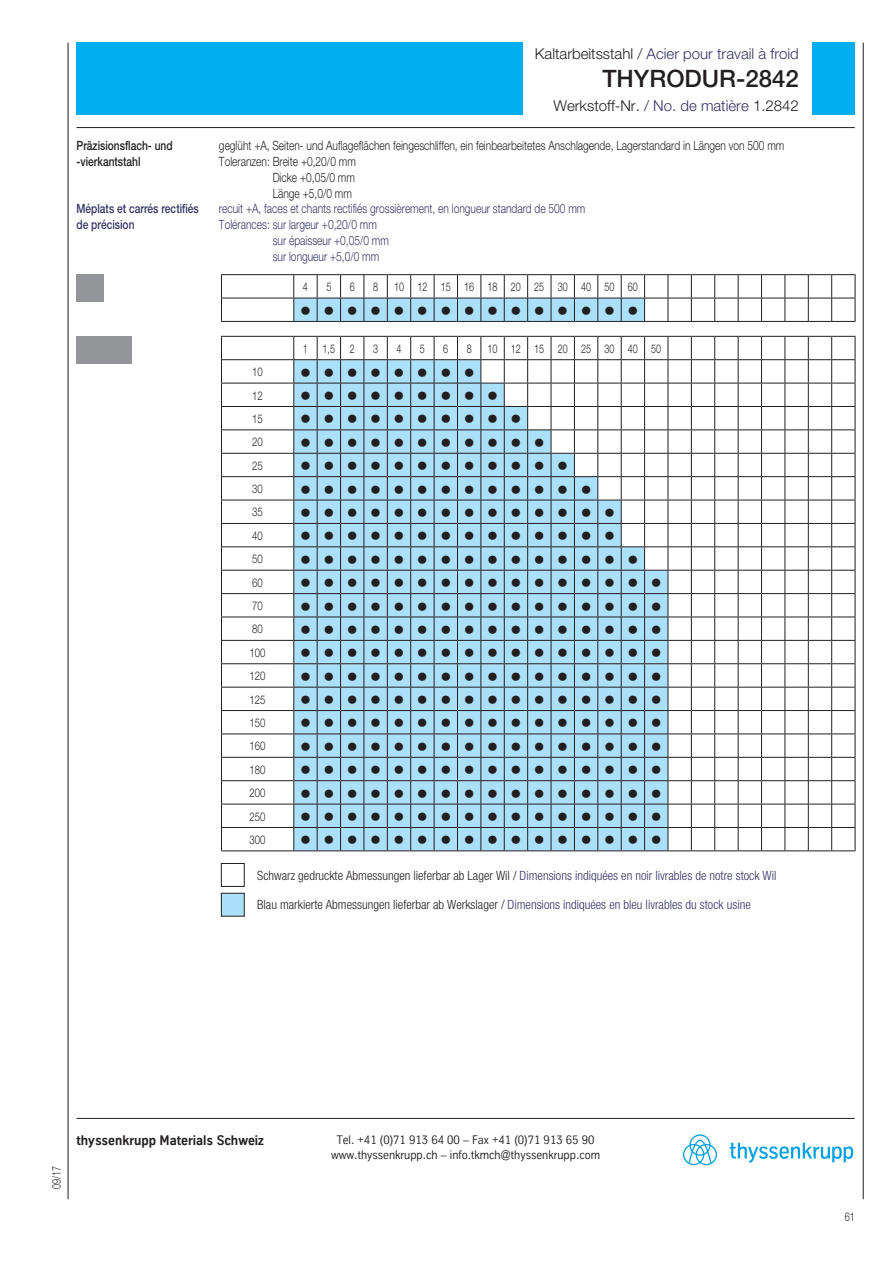
<style>
.page{position:relative;width:893px;height:1263px;background:#fff}
.page>*{position:absolute;margin:0;border:0;box-sizing:border-box;transform-origin:0 0}
.t1{font:500 24px "Helvetica Neue";color:#231f20}
.t2{font:300 condensed 23.25px "Helvetica Neue";color:#231f20}
.t3{font:300 15px "Helvetica Neue";color:#343464}
.t4{font:300 15px "Helvetica Neue";color:#231f20}
.t5{font:700 13.5px "TK Type";color:#231f20}
.t6{font:300 12.75px/15.8px "Helvetica Neue";color:#231f20;text-align:justify;scale:.8 1}
.t7{font:300 12.75px/15.8px "Helvetica Neue";color:#343464;scale:.8 1}
.t8{font:300 condensed 12.75px "Helvetica Neue";color:#343464}
.t9{font:300 condensed 12.75px "Helvetica Neue";color:#231f20}
.t10{font:500 12.75px "Helvetica Neue";color:#343464;scale:.8 1}
.t11{font:500 12.75px "Helvetica Neue";color:#231f20;scale:.8 1}
.t12{font:12px/15px "TK Type";color:#231f20;text-align:center}
.t13{font:300 12px "Helvetica Neue";color:#231f20;scale:.75 1}
.t14{font:300 12px "Helvetica Neue";color:#231f20;scale:.8 1}
.s1{color:#231f20}
.s2{color:#343464}
</style>
<div class="page">
<hr style="left:68px;top:43px;width:1px;height:1156px;background:#231f20">
<hr style="left:863px;top:43px;width:1px;height:1156px;background:#231f20">
<hr style="left:77px;top:1118px;width:778px;height:1px;background:#231f20">
<hr style="left:77px;top:127px;width:778px;height:1px;background:#231f20">
<div style="left:812px;top:43px;width:43px;height:72px;background:#00aeef"></div>
<svg style="left:683px;top:1134px;width:34px;height:31px"></svg>
<svg style="left:730px;top:1143px;width:123px;height:19px"></svg>
<div style="left:77px;top:43px;width:446px;height:72px;background:#00aeef"></div>
<div style="left:77px;top:336px;width:55px;height:28px;background:#939598"></div>
<div style="left:77px;top:274px;width:27px;height:28px;background:#939598"></div>
<hr style="left:221px;top:274px;width:73px;height:1px;background:#231f20">
<hr style="left:221px;top:298px;width:73px;height:1px;background:#231f20">
<svg style="left:221px;top:275px;width:1px;height:46px"></svg>
<hr style="left:221px;top:321px;width:73px;height:1px;background:#231f20">
<svg style="left:293px;top:274px;width:563px;height:48px"></svg>
<hr style="left:221px;top:336px;width:73px;height:1px;background:#231f20">
<hr style="left:221px;top:359px;width:73px;height:1px;background:#231f20">
<hr style="left:221px;top:383px;width:73px;height:1px;background:#231f20">
<hr style="left:221px;top:406px;width:73px;height:1px;background:#231f20">
<hr style="left:221px;top:429px;width:73px;height:1px;background:#231f20">
<hr style="left:221px;top:453px;width:73px;height:1px;background:#231f20">
<hr style="left:221px;top:476px;width:73px;height:1px;background:#231f20">
<hr style="left:221px;top:500px;width:73px;height:1px;background:#231f20">
<hr style="left:221px;top:523px;width:73px;height:1px;background:#231f20">
<hr style="left:221px;top:546px;width:73px;height:1px;background:#231f20">
<hr style="left:221px;top:570px;width:73px;height:1px;background:#231f20">
<hr style="left:221px;top:593px;width:73px;height:1px;background:#231f20">
<hr style="left:221px;top:617px;width:73px;height:1px;background:#231f20">
<hr style="left:221px;top:640px;width:73px;height:1px;background:#231f20">
<hr style="left:221px;top:663px;width:73px;height:1px;background:#231f20">
<hr style="left:221px;top:687px;width:73px;height:1px;background:#231f20">
<hr style="left:221px;top:710px;width:73px;height:1px;background:#231f20">
<hr style="left:221px;top:733px;width:73px;height:1px;background:#231f20">
<hr style="left:221px;top:757px;width:73px;height:1px;background:#231f20">
<hr style="left:221px;top:780px;width:73px;height:1px;background:#231f20">
<hr style="left:221px;top:804px;width:73px;height:1px;background:#231f20">
<hr style="left:221px;top:827px;width:73px;height:1px;background:#231f20">
<svg style="left:221px;top:337px;width:1px;height:513px"></svg>
<hr style="left:221px;top:850px;width:73px;height:1px;background:#231f20">
<svg style="left:293px;top:336px;width:563px;height:515px"></svg>
<div style="left:221px;top:863px;width:23px;height:24px;border:1px solid #231f20"></div>
<div style="left:221px;top:893px;width:23px;height:23px;background:#aae0f9"></div>
<div style="left:221px;top:893px;width:23px;height:23px;border:1px solid #231f20"></div>
<p class="t3" style="left:535px;top:44px;width:265px"><span class="s1">Kaltarbeitsstahl /</span> Acier pour travail à froid</p>
<p class="t1" style="left:602px;top:64px;width:198px">THYRODUR-2842</p>
<p class="t4" style="left:553px;top:97px;width:247px">Werkstoff-Nr. / <span class="s2">No. de matière</span> 1.2842</p>
<p class="t11" style="left:77px;top:138px;width:122px">Präzisionsflach- und</p>
<p class="t6" style="left:219px;top:138px;width:708px">geglüht +A, Seiten- und Auflageflächen feingeschliffen, ein feinbearbeitetes Anschlagende, Lagerstandard in Längen von 500 mm</p>
<p class="t11" style="left:77px;top:154px;width:82px">-vierkantstahl</p>
<p class="t6" style="left:273px;top:153px;width:106px;text-indent:-54px">Toleranzen: Breite +0,20/0 mm Dicke +0,05/0 mm Länge +5,0/0 mm</p>
<p class="t10" style="left:77px;top:201px;width:154px">Méplats et carrés rectifiés</p>
<p class="t7" style="left:219px;top:201px;width:460px">recuit +A, faces et chants rectifiés grossièrement, en longueur standard de 500 mm</p>
<p class="t10" style="left:77px;top:217px;width:74px">de précision</p>
<p class="t7" style="left:273px;top:216px;width:147px;text-indent:-54px">Tolérances: sur largeur +0,20/0 mm sur épaisseur +0,05/0 mm sur longueur +5,0/0 mm</p>
<p class="t13" style="left:303px;top:279px;width:8px">4</p>
<p class="t13" style="left:326px;top:279px;width:8px">5</p>
<p class="t13" style="left:350px;top:279px;width:8px">6</p>
<p class="t13" style="left:373px;top:279px;width:8px">8</p>
<p class="t13" style="left:394px;top:279px;width:327px">10 12 15 16 18 20 25 30 40 50 60</p>
<p class="t2" style="left:300px;top:297px;width:341px">•••••••••••••••</p>
<p class="t13" style="left:303px;top:341px;width:71px">1 1,5 2</p>
<p class="t13" style="left:373px;top:341px;width:8px">3</p>
<p class="t13" style="left:396px;top:341px;width:8px">4</p>
<p class="t13" style="left:420px;top:341px;width:8px">5</p>
<p class="t13" style="left:443px;top:341px;width:8px">6</p>
<p class="t13" style="left:467px;top:341px;width:8px">8</p>
<p class="t13" style="left:488px;top:341px;width:233px">10 12 15 20 25 30 40 50</p>
<p class="t14" style="left:252px;top:364px;width:15px">10</p>
<p class="t2" style="left:300px;top:359px;width:177px">••••••••</p>
<p class="t14" style="left:252px;top:388px;width:15px">12</p>
<p class="t2" style="left:300px;top:382px;width:200px">•••••••••</p>
<p class="t14" style="left:252px;top:411px;width:15px">15</p>
<p class="t2" style="left:300px;top:406px;width:224px">••••••••••</p>
<p class="t14" style="left:252px;top:435px;width:15px">20</p>
<p class="t2" style="left:300px;top:429px;width:247px">•••••••••••</p>
<p class="t14" style="left:252px;top:458px;width:15px">25</p>
<p class="t2" style="left:300px;top:453px;width:270px">••••••••••••</p>
<p class="t14" style="left:252px;top:481px;width:15px">30</p>
<p class="t2" style="left:300px;top:476px;width:294px">•••••••••••••</p>
<p class="t14" style="left:252px;top:505px;width:15px">35</p>
<p class="t2" style="left:300px;top:499px;width:317px">••••••••••••••</p>
<p class="t14" style="left:252px;top:528px;width:15px">40</p>
<p class="t2" style="left:300px;top:523px;width:317px">••••••••••••••</p>
<p class="t14" style="left:252px;top:552px;width:15px">50</p>
<p class="t2" style="left:300px;top:546px;width:341px">•••••••••••••••</p>
<p class="t14" style="left:252px;top:575px;width:15px">60</p>
<p class="t2" style="left:300px;top:570px;width:364px">••••••••••••••••</p>
<p class="t14" style="left:252px;top:598px;width:15px">70</p>
<p class="t2" style="left:300px;top:593px;width:364px">••••••••••••••••</p>
<p class="t14" style="left:252px;top:622px;width:15px">80</p>
<p class="t2" style="left:300px;top:616px;width:364px">••••••••••••••••</p>
<p class="t14" style="left:250px;top:645px;width:22px">100</p>
<p class="t2" style="left:300px;top:640px;width:364px">••••••••••••••••</p>
<p class="t14" style="left:250px;top:668px;width:22px">120</p>
<p class="t2" style="left:300px;top:663px;width:364px">••••••••••••••••</p>
<p class="t14" style="left:250px;top:692px;width:22px">125</p>
<p class="t2" style="left:300px;top:686px;width:364px">••••••••••••••••</p>
<p class="t14" style="left:250px;top:715px;width:22px">150</p>
<p class="t2" style="left:300px;top:710px;width:364px">••••••••••••••••</p>
<p class="t14" style="left:250px;top:739px;width:22px">160</p>
<p class="t2" style="left:300px;top:733px;width:364px">••••••••••••••••</p>
<p class="t14" style="left:250px;top:762px;width:22px">180</p>
<p class="t2" style="left:300px;top:757px;width:364px">••••••••••••••••</p>
<p class="t14" style="left:250px;top:785px;width:22px">200</p>
<p class="t2" style="left:300px;top:780px;width:364px">••••••••••••••••</p>
<p class="t14" style="left:250px;top:809px;width:22px">250</p>
<p class="t2" style="left:300px;top:803px;width:364px">••••••••••••••••</p>
<p class="t14" style="left:250px;top:832px;width:22px">300</p>
<p class="t2" style="left:300px;top:827px;width:364px">••••••••••••••••</p>
<p class="t8" style="left:257px;top:868px;width:521px"><span class="s1">Schwarz gedruckte Abmessungen lieferbar ab Lager Wil /</span> Dimensions indiquées en noir livrables de notre stock Wil</p>
<p class="t9" style="left:257px;top:898px;width:495px">Blau markierte Abmessungen lieferbar ab Werkslager / <span class="s2">Dimensions indiquées en bleu livrables du stock usine</span></p>
<p class="t13" style="left:49px;top:1189px;width:32px;rotate:-90deg">09/17</p>
<p class="t5" style="left:77px;top:1133px;width:189px">thyssenkrupp Materials Schweiz</p>
<p class="t12" style="left:331px;top:1133px;width:271px">Tel. +41 (0)71 913 64 00 – Fax +41 (0)71 913 65 90 www.thyssenkrupp.ch – info.tkmch@thyssenkrupp.com</p>
<p class="t13" style="left:845px;top:1210px;width:15px">61</p>
</div>
